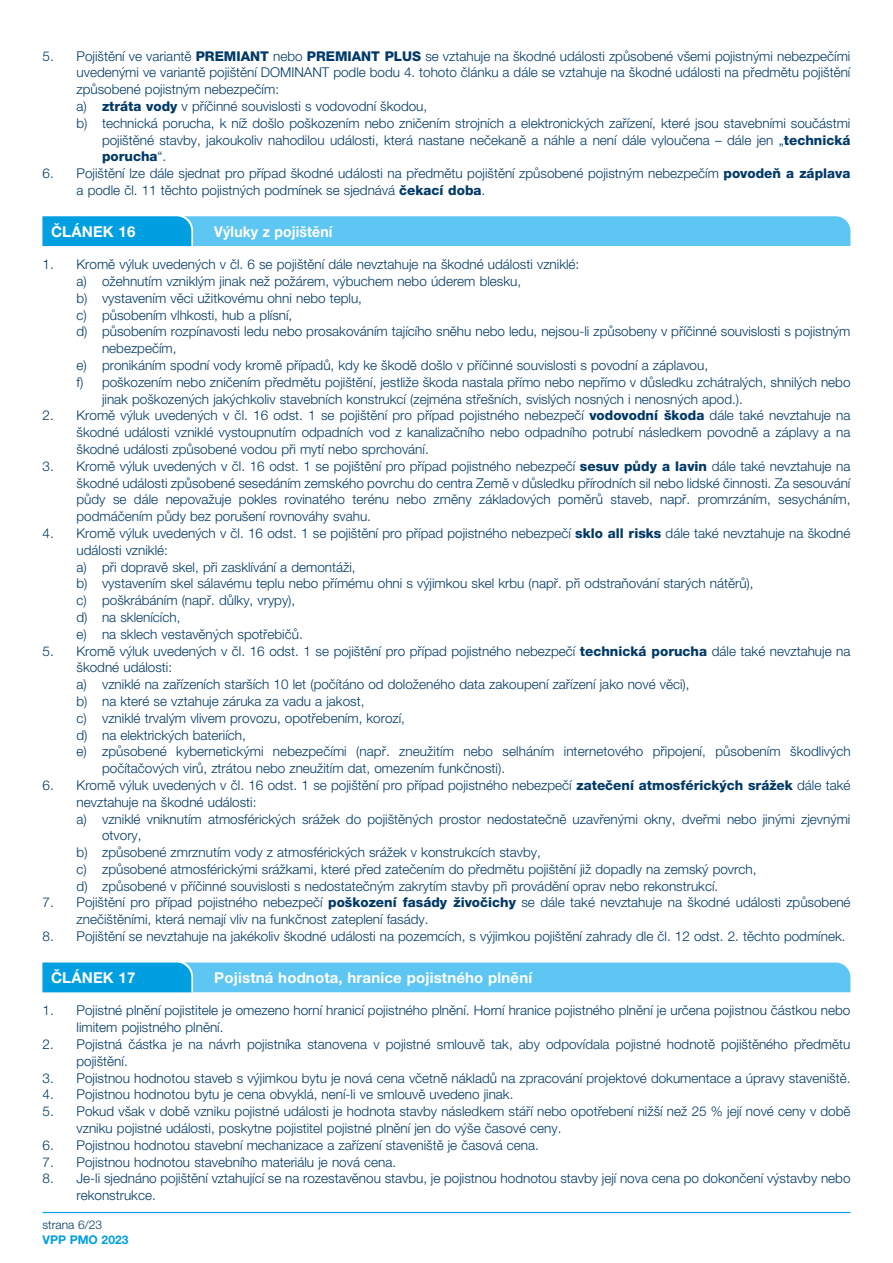
<style>
.page{position:relative;width:893px;height:1263px;background:#fff}
.page>*{position:absolute;margin:0;border:0;box-sizing:border-box;transform-origin:0 0}
.t1{font:700 15px "Helvetica Neue LT Pro";letter-spacing:.01em;color:#fff}
.t2{font:700 15px "Helvetica Neue LT Pro";letter-spacing:.01em;color:#fff;scale:.93 1}
.t3{font:300 13.5px/16.8px "Helvetica Neue LT Pro";color:#003967}
.t4{font:800 13.5px "Helvetica Neue LT Pro";color:#003967}
.t5{font:300 12px "Helvetica Neue LT Pro";color:#003967}
.t6{font:700 12px "Helvetica Neue LT Pro";color:#009fe2}
.s1{font-weight:800}
.s2{font-weight:300}
</style>
<div class="page">
<hr style="left:43px;top:1212px;width:807px;height:1px;background:#009fe2">
<svg style="left:43px;top:216px;width:807px;height:30px;background:#4ebfef"></svg>
<svg style="left:43px;top:962px;width:807px;height:30px;background:#50c0ef"></svg>
<p class="t3" style="left:43px;top:47px;width:809px">5. Pojištění ve variantě <span class="s1">PREMIANT</span> nebo <span class="s1">PREMIANT PLUS</span> se vztahuje na škodné události způsobené všemi pojistnými nebezpečími</p>
<p class="t3" style="left:77px;top:64px;width:775px">uvedenými ve variantě pojištění DOMINANT podle bodu 4. tohoto článku a dále se vztahuje na škodné události na předmětu pojištění</p>
<p class="t3" style="left:77px;top:81px;width:204px">způsobené pojistným nebezpečím:</p>
<p class="t3" style="left:77px;top:98px;width:352px">a) <span class="s1">ztráta vody</span> v příčinné souvislosti s vodovodní škodou,</p>
<p class="t3" style="left:77px;top:114px;width:775px">b) technická porucha, k níž došlo poškozením nebo zničením strojních a elektronických zařízení, které jsou stavebními součástmi</p>
<p class="t3" style="left:102px;top:131px;width:750px">pojištěné stavby, jakoukoliv nahodilou události, která nastane nečekaně a náhle a není dále vyloučena – dále jen „<span class="s1">technická</span></p>
<p class="t4" style="left:102px;top:149px;width:63px">porucha<span class="s2">“.</span></p>
<p class="t3" style="left:77px;top:165px;width:775px;text-indent:-34px">6. Pojištění lze dále sjednat pro případ škodné události na předmětu pojištění způsobené pojistným nebezpečím <span class="s1">povodeň a záplava </span>a podle čl. 11 těchto pojistných podmínek se sjednává <span class="s1">čekací doba</span>.</p>
<p class="t1" style="left:51px;top:222px;width:86px">ČLÁNEK 16</p>
<p class="t2" style="left:214px;top:222px;width:128px">Výluky z pojištění</p>
<p class="t3" style="left:43px;top:256px;width:538px">1. Kromě výluk uvedených v čl. 6 se pojištění dále nevztahuje na škodné události vzniklé:</p>
<p class="t3" style="left:77px;top:273px;width:446px">a) ožehnutím vzniklým jinak než požárem, výbuchem nebo úderem blesku,</p>
<p class="t3" style="left:77px;top:289px;width:287px">b) vystavením věci užitkovému ohni nebo teplu,</p>
<p class="t3" style="left:77px;top:306px;width:217px">c) působením vlhkosti, hub a plísní,</p>
<p class="t3" style="left:77px;top:323px;width:775px">d) působením rozpínavosti ledu nebo prosakováním tajícího sněhu nebo ledu, nejsou-li způsobeny v příčinné souvislosti s pojistným</p>
<p class="t3" style="left:102px;top:340px;width:76px">nebezpečím,</p>
<p class="t3" style="left:77px;top:356px;width:633px">e) pronikáním spodní vody kromě případů, kdy ke škodě došlo v příčinné souvislosti s povodní a záplavou,</p>
<p class="t3" style="left:77px;top:373px;width:775px">f) poškozením nebo zničením předmětu pojištění, jestliže škoda nastala přímo nebo nepřímo v důsledku zchátralých, shnilých nebo</p>
<p class="t3" style="left:102px;top:390px;width:640px">jinak poškozených jakýchkoliv stavebních konstrukcí (zejména střešních, svislých nosných i nenosných apod.).</p>
<p class="t3" style="left:77px;top:407px;width:775px;text-align:justify;text-indent:-34px">2. Kromě výluk uvedených v čl. 16 odst. 1 se pojištění pro případ pojistného nebezpečí <span class="s1">vodovodní škoda</span> dále také nevztahuje na škodné události vzniklé vystoupnutím odpadních vod z kanalizačního nebo odpadního potrubí následkem povodně a záplavy a na škodné události způsobené vodou při mytí nebo sprchování.</p>
<p class="t3" style="left:77px;top:457px;width:775px;text-align:justify;text-indent:-34px">3. Kromě výluk uvedených v čl. 16 odst. 1 se pojištění pro případ pojistného nebezpečí <span class="s1">sesuv půdy a lavin</span> dále také nevztahuje na škodné události způsobené sesedáním zemského povrchu do centra Země v důsledku přírodních sil nebo lidské činnosti. Za sesouvání půdy se dále nepovažuje pokles rovinatého terénu nebo změny základových poměrů staveb, např. promrzáním, sesycháním, podmáčením půdy bez porušení rovnováhy svahu.</p>
<p class="t3" style="left:77px;top:524px;width:775px;text-indent:-34px">4. Kromě výluk uvedených v čl. 16 odst. 1 se pojištění pro případ pojistného nebezpečí <span class="s1">sklo all risks</span> dále také nevztahuje na škodné události vzniklé:<br>a) při dopravě skel, při zasklívání a demontáži,<br>b) vystavením skel sálavému teplu nebo přímému ohni s výjimkou skel krbu (např. při odstraňování starých nátěrů),<br>c) poškrábáním (např. důlky, vrypy),<br>d) na sklenících,<br>e) na sklech vestavěných spotřebičů.</p>
<p class="t3" style="left:43px;top:642px;width:809px">5. Kromě výluk uvedených v čl. 16 odst. 1 se pojištění pro případ pojistného nebezpečí <span class="s1">technická porucha</span> dále také nevztahuje na</p>
<p class="t3" style="left:77px;top:659px;width:97px">škodné události:</p>
<p class="t3" style="left:77px;top:676px;width:615px">a) vzniklé na zařízeních starších 10 let (počítáno od doloženého data zakoupení zařízení jako nové věci),</p>
<p class="t3" style="left:77px;top:692px;width:289px">b) na které se vztahuje záruka za vadu a jakost,</p>
<p class="t3" style="left:77px;top:709px;width:330px">c) vzniklé trvalým vlivem provozu, opotřebením, korozí,</p>
<p class="t3" style="left:77px;top:726px;width:171px">d) na elektrických bateriích,</p>
<p class="t3" style="left:77px;top:743px;width:776px">e) způsobené kybernetickými nebezpečími (např. zneužitím nebo selháním internetového připojení, působením škodlivých</p>
<p class="t3" style="left:102px;top:760px;width:402px">počítačových virů, ztrátou nebo zneužitím dat, omezením funkčnosti).</p>
<p class="t3" style="left:43px;top:776px;width:809px">6. Kromě výluk uvedených v čl. 16 odst. 1 se pojištění pro případ pojistného nebezpečí <span class="s1">zatečení atmosférických srážek</span> dále také</p>
<p class="t3" style="left:77px;top:793px;width:181px">nevztahuje na škodné události:</p>
<p class="t3" style="left:77px;top:810px;width:775px">a) vzniklé vniknutím atmosférických srážek do pojištěných prostor nedostatečně uzavřenými okny, dveřmi nebo jinými zjevnými</p>
<p class="t3" style="left:102px;top:827px;width:41px">otvory,</p>
<p class="t3" style="left:77px;top:844px;width:466px">b) způsobené zmrznutím vody z atmosférických srážek v konstrukcích stavby,</p>
<p class="t3" style="left:77px;top:860px;width:681px">c) způsobené atmosférickými srážkami, které před zatečením do předmětu pojištění již dopadly na zemský povrch,</p>
<p class="t3" style="left:77px;top:877px;width:641px">d) způsobené v příčinné souvislosti s nedostatečným zakrytím stavby při provádění oprav nebo rekonstrukcí.</p>
<p class="t3" style="left:77px;top:894px;width:775px;text-indent:-34px">7. Pojištění pro případ pojistného nebezpečí <span class="s1">poškození fasády živočichy</span> se dále také nevztahuje na škodné události způsobené znečištěními, která nemají vliv na funkčnost zateplení fasády.</p>
<p class="t3" style="left:43px;top:927px;width:802px">8. Pojištění se nevztahuje na jakékoliv škodné události na pozemcích, s výjimkou pojištění zahrady dle čl. 12 odst. 2. těchto podmínek.</p>
<p class="t1" style="left:51px;top:968px;width:86px">ČLÁNEK 17</p>
<p class="t1" style="left:214px;top:968px;width:319px">Pojistná hodnota, hranice pojistného plnění</p>
<p class="t3" style="left:77px;top:1002px;width:775px;text-indent:-34px">1. Pojistné plnění pojistitele je omezeno horní hranicí pojistného plnění. Horní hranice pojistného plnění je určena pojistnou částkou nebo limitem pojistného plnění.</p>
<p class="t3" style="left:77px;top:1035px;width:775px;text-indent:-34px">2. Pojistná částka je na návrh pojistníka stanovena v pojistné smlouvě tak, aby odpovídala pojistné hodnotě pojištěného předmětu pojištění.</p>
<p class="t3" style="left:43px;top:1069px;width:807px">3. Pojistnou hodnotou staveb s výjimkou bytu je nová cena včetně nákladů na zpracování projektové dokumentace a úpravy staveniště.</p>
<p class="t3" style="left:43px;top:1086px;width:470px">4. Pojistnou hodnotou bytu je cena obvyklá, není-li ve smlouvě uvedeno jinak.</p>
<p class="t3" style="left:77px;top:1103px;width:775px;text-indent:-34px">5. Pokud však v době vzniku pojistné události je hodnota stavby následkem stáří nebo opotřebení nižší než 25 % její nové ceny v době vzniku pojistné události, poskytne pojistitel pojistné plnění jen do výše časové ceny.</p>
<p class="t3" style="left:43px;top:1136px;width:495px">6. Pojistnou hodnotou stavební mechanizace a zařízení staveniště je časová cena.</p>
<p class="t3" style="left:43px;top:1153px;width:353px">7. Pojistnou hodnotou stavebního materiálu je nová cena.</p>
<p class="t3" style="left:77px;top:1170px;width:775px;text-indent:-34px">8. Je-li sjednáno pojištění vztahující se na rozestavěnou stavbu, je pojistnou hodnotou stavby její nova cena po dokončení výstavby nebo rekonstrukce.</p>
<p class="t5" style="left:43px;top:1218px;width:61px">strana 6/23</p>
<p class="t6" style="left:43px;top:1232px;width:87px">VPP PMO 2023</p>
</div>
